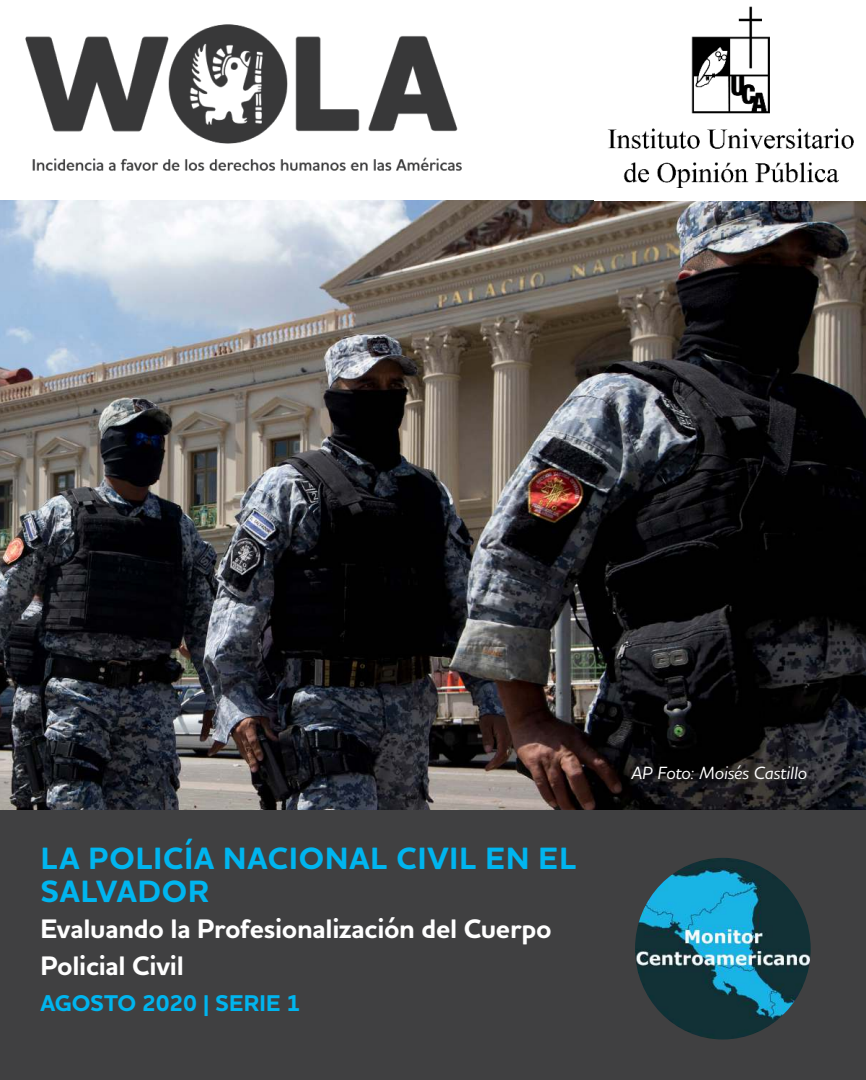
<style>
.page{position:relative;width:866px;height:1080px;background:#fff}
.page>*{position:absolute;margin:0;border:0;box-sizing:border-box;transform-origin:0 0}
.t1{font:700 31.35px/32.7px "Houschka Alt Pro";letter-spacing:.03em;color:#00b5ef}
.t2{font:700 27.3px/36.8px "Houschka Alt Pro";letter-spacing:-.01em;color:#fff}
.t3{font:700 23.25px "Houschka Alt Pro";letter-spacing:-.005em;color:#00b5ef}
.t4{font:italic 500 18px "Houschka Alt Pro";letter-spacing:-.005em;color:#fff}
</style>
<div class="page">
<div style="left:0;top:810px;width:865px;height:270px;background:#404041"></div>
<img style="left:0;top:201px;width:865px;height:609px">
<img style="left:635px;top:858px;width:175px;height:182px">
<img style="left:0;top:24px;width:486px;height:177px">
<img style="left:607px;top:6px;width:247px;height:182px">
<p class="t1" style="left:41px;top:841px;width:537px">LA POLICÍA NACIONAL CIVIL EN EL<br>SALVADOR</p>
<p class="t2" style="left:40px;top:910px;width:512px">Evaluando la Profesionalización del Cuerpo<br>Policial Civil</p>
<p class="t3" style="left:40px;top:988px;width:261px">AGOSTO 2020 | SERIE 1</p>
<p class="t4" style="left:631px;top:764px;width:177px">AP Foto: Moisés Castillo</p>
</div>
